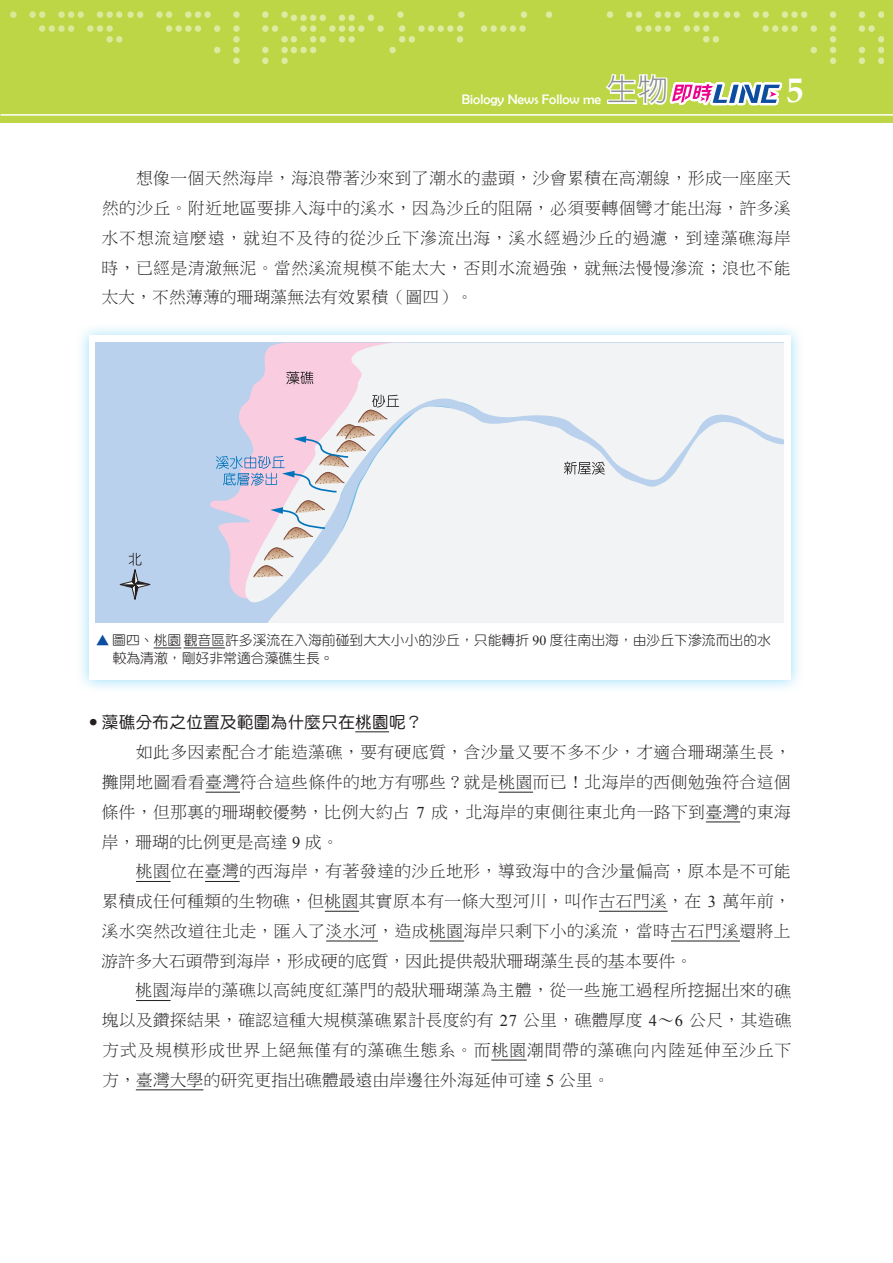
<style>
.page{position:relative;width:893px;height:1263px;background:#fff}
.page>*{position:absolute;margin:0;border:0;box-sizing:border-box;transform-origin:0 0}
.t1{font:700 34.05px "Book Antiqua";color:#fff}
.t2{font:300 30.9px "AR Hei B5";color:#8a8c8f}
.t3{font:16.5px/29.7px "DF Biao Song Std W4";letter-spacing:.04em;color:#231f20;text-align:justify}
.t4{font:16.5px "DF Yuan Std W5";letter-spacing:.025em;color:#231f20}
.t5{font:13.8px/18.1px "DF Yuan Std W3";color:#231f20}
.t6{font:13.8px "Berlin Sans FB";color:#fff}
.s1{color:#0d4da1}
.s2{font-family:"Times New Roman"}
.s3{font-family:"Yyya Su 1 Normal"}
</style>
<div class="page">
<hr style="left:355px;top:731px;width:34px;height:1px;background:#231f20">
<hr style="left:205px;top:792px;width:35px;height:1px;background:#231f20">
<hr style="left:499px;top:792px;width:34px;height:1px;background:#231f20">
<hr style="left:706px;top:822px;width:34px;height:1px;background:#231f20">
<hr style="left:136px;top:881px;width:35px;height:1px;background:#231f20">
<hr style="left:205px;top:881px;width:35px;height:1px;background:#231f20">
<hr style="left:325px;top:911px;width:34px;height:1px;background:#231f20">
<hr style="left:599px;top:911px;width:69px;height:1px;background:#231f20">
<hr style="left:326px;top:941px;width:52px;height:1px;background:#231f20">
<hr style="left:430px;top:941px;width:34px;height:1px;background:#231f20">
<hr style="left:671px;top:941px;width:69px;height:1px;background:#231f20">
<hr style="left:136px;top:1000px;width:35px;height:1px;background:#231f20">
<hr style="left:491px;top:1060px;width:36px;height:1px;background:#231f20">
<hr style="left:136px;top:1089px;width:67px;height:1px;background:#231f20">
<div style="left:75px;top:322px;width:730px;height:372px;background:#00aeef;opacity:.4"></div>
<div style="left:89px;top:336px;width:702px;height:344px;background:#fff"></div>
<div style="left:96px;top:343px;width:688px;height:280px;background:#b9d1ec"></div>
<svg style="left:207px;top:342px;width:200px;height:256px"></svg>
<svg style="left:242px;top:343px;width:542px;height:279px;background:#efeff2"></svg>
<svg style="left:253px;top:546px;width:41px;height:32px"></svg>
<svg style="left:564px;top:461px;width:41px;height:14px"></svg>
<svg style="left:286px;top:371px;width:27px;height:13px"></svg>
<svg style="left:425px;top:404px;width:27px;height:4px"></svg>
<svg style="left:458px;top:401px;width:23px;height:10px"></svg>
<svg style="left:216px;top:394px;width:199px;height:146px"></svg>
<svg style="left:119px;top:553px;width:32px;height:47px"></svg>
<svg style="left:154px;top:648px;width:27px;height:1px"></svg>
<hr style="left:184px;top:648px;width:41px;height:1px;background:#231f20">
<div style="left:0;top:0;width:893px;height:123px;background:#bcd646"></div>
<img style="left:10px;top:11px;width:874px;height:52px">
<hr style="left:1px;top:114px;width:892px;height:2px;background:#fff">
<svg style="left:606px;top:74px;width:177px;height:32px"></svg>
<h2 class="t2" style="left:607px;top:74px;width:63px">生物</h2>
<h1 class="t1" style="left:787px;top:67px;width:19px">5</h1>
<p class="t6" style="left:462px;top:92px;width:141px">Biology News Follow me</p>
<p class="t3" style="left:102px;top:163px;width:691px;text-indent:34px">想像一個天然海岸，海浪帶著沙來到了潮水的盡頭，沙會累積在高潮線，形成一座座天然的沙丘。附近地區要排入海中的溪水，因為沙丘的阻隔，必須要轉個彎才能出海，許多溪水不想流這麼遠，就迫不及待的從沙丘下滲流出海，溪水經過沙丘的過濾，到達藻礁海岸時，已經是清澈無泥。當然溪流規模不能太大，否則水流過強，就無法慢慢滲流；浪也不能太大，不然薄薄的珊瑚藻無法有效累積（圖四）。</p>
<p class="t5" style="left:113px;top:631px;width:660px;text-indent:-17px"><span class="s1">▲</span> 圖四、桃園觀音區許多溪流在入海前碰到大大小小的沙丘，只能轉折 <span class="s2">90</span> 度往南出海，由沙丘下滲流而出的水較為清澈，剛好非常適合藻礁生長。</p>
<p class="t4" style="left:85px;top:713px;width:339px"><span class="s3">6</span>藻礁分布之位置及範圍為什麼只在桃園呢？</p>
<p class="t3" style="left:102px;top:737px;width:691px;text-indent:34px">如此多因素配合才能造藻礁，要有硬底質，含沙量又要不多不少，才適合珊瑚藻生長，攤開地圖看看臺灣符合這些條件的地方有哪些？就是桃園而已！北海岸的西側勉強符合這個條件，但那裏的珊瑚較優勢，比例大約占 <span class="s2">7</span> 成，北海岸的東側往東北角一路下到臺灣的東海岸，珊瑚的比例更是高達 <span class="s2">9</span> 成。</p>
<p class="t3" style="left:102px;top:856px;width:691px;text-indent:34px">桃園位在臺灣的西海岸，有著發達的沙丘地形，導致海中的含沙量偏高，原本是不可能累積成任何種類的生物礁，但桃園其實原本有一條大型河川，叫作古石門溪，在 <span class="s2">3</span> 萬年前，溪水突然改道往北走，匯入了淡水河，造成桃園海岸只剩下小的溪流，當時古石門溪還將上游許多大石頭帶到海岸，形成硬的底質，因此提供殼狀珊瑚藻生長的基本要件。</p>
<p class="t3" style="left:102px;top:975px;width:691px;text-indent:34px">桃園海岸的藻礁以高純度紅藻門的殼狀珊瑚藻為主體，從一些施工過程所挖掘出來的礁塊以及鑽探結果，確認這種大規模藻礁累計長度約有 <span class="s2">27</span> 公里，礁體厚度 <span class="s2">4</span>∼<span class="s2">6</span> 公尺，其造礁方式及規模形成世界上絕無僅有的藻礁生態系。而桃園潮間帶的藻礁向內陸延伸至沙丘下方，臺灣大學的研究更指出礁體最遠由岸邊往外海延伸可達 <span class="s2">5</span> 公里。</p>
</div>
